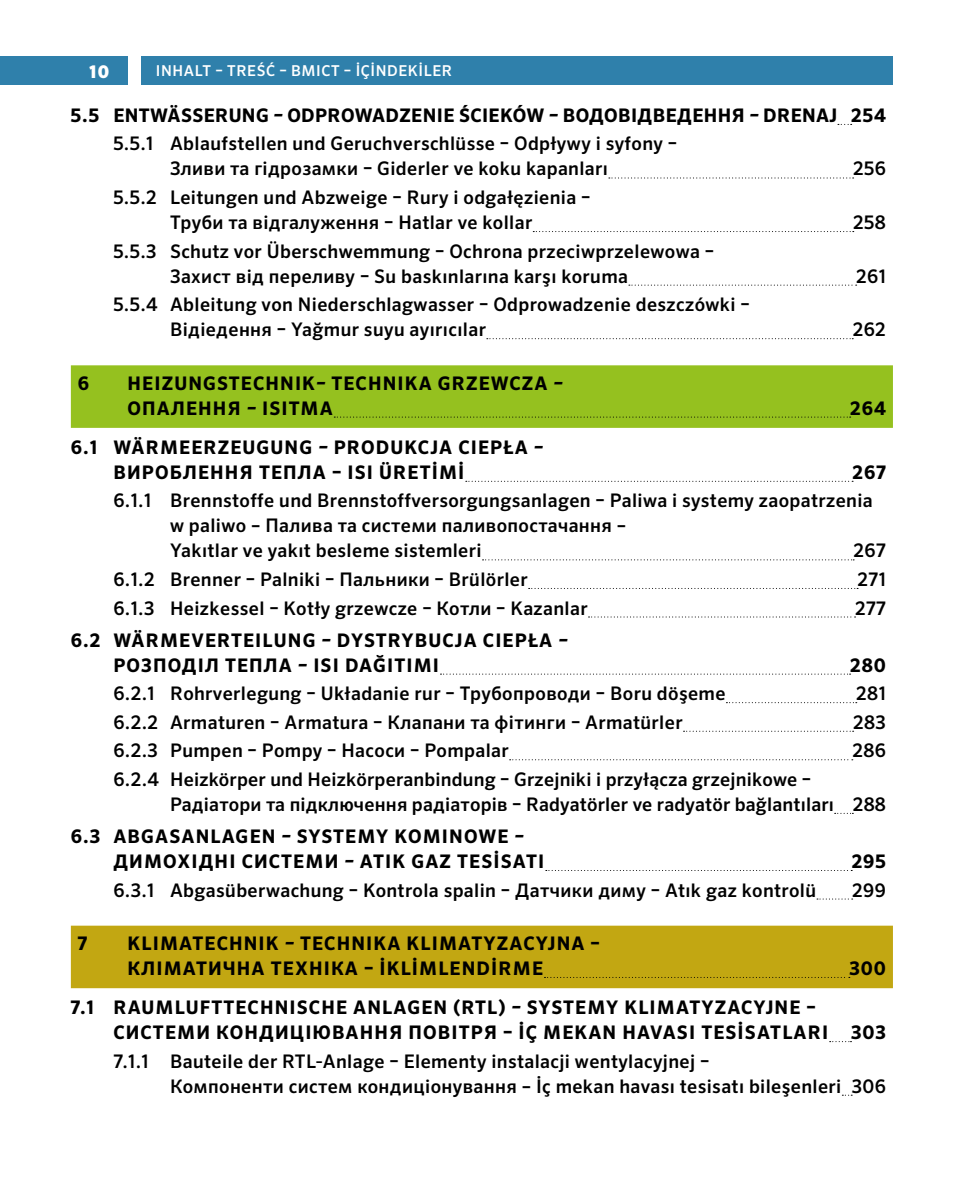
<style>
.page{position:relative;width:978px;height:1177px;background:#fff}
.page>*{position:absolute;margin:0;border:0;box-sizing:border-box;transform-origin:0 0}
.t1{font:500 18.75px/25px "Sero Pro";letter-spacing:.02em;color:#000}
.t2{font:700 18.75px/25px "Sero Pro";letter-spacing:.06em;color:#000}
.t3{font:700 18.75px/28.5px "Sero Pro";letter-spacing:.02em;color:#000}
.t4{font:900 17.5px "Sero Pro";color:#fff}
.t5{font:500 15px "Sero Pro";letter-spacing:.04em;color:#fff}
.s1{font-style:italic}
.s2{font-weight:500}
</style>
<div class="page">
<div style="left:0;top:57px;width:128px;height:28px;background:#2f80ab"></div>
<div style="left:142px;top:57px;width:751px;height:28px;background:#2f80ab"></div>
<svg style="left:609px;top:177px;width:245px;height:1px"></svg>
<svg style="left:533px;top:231px;width:321px;height:1px"></svg>
<svg style="left:629px;top:284px;width:228px;height:1px"></svg>
<svg style="left:487px;top:338px;width:366px;height:1px"></svg>
<div style="left:71px;top:365px;width:822px;height:63px;background:#95c11f"></div>
<svg style="left:334px;top:416px;width:517px;height:1px"></svg>
<svg style="left:466px;top:481px;width:387px;height:1px"></svg>
<svg style="left:483px;top:559px;width:371px;height:1px"></svg>
<svg style="left:529px;top:588px;width:329px;height:1px"></svg>
<svg style="left:589px;top:616px;width:267px;height:1px"></svg>
<svg style="left:440px;top:673px;width:411px;height:1px"></svg>
<svg style="left:726px;top:702px;width:131px;height:1px"></svg>
<svg style="left:684px;top:730px;width:170px;height:1px"></svg>
<svg style="left:510px;top:759px;width:343px;height:1px"></svg>
<svg style="left:546px;top:870px;width:306px;height:1px"></svg>
<svg style="left:817px;top:898px;width:36px;height:1px"></svg>
<div style="left:71px;top:925px;width:822px;height:63px;background:#c2a712"></div>
<svg style="left:830px;top:1041px;width:21px;height:1px"></svg>
<p class="t5" style="left:156px;top:62px;width:298px">INHALT – TREŚĆ – ВМІСТ – İÇİNDEKİLER</p>
<p class="t4" style="left:89px;top:61px;width:21px">10</p>
<p class="t3" style="left:113px;top:101px;width:774px;text-indent:-43px">5.5 ENTWÄSSERUNG <span class="s1">–</span> ODPROWADZENIE ŚCIEKÓW <span class="s1">–</span> ВОДОВІДВЕДЕННЯ <span class="s1">–</span> DRENAJ 254<br><span class="s2">5.5.1 Ablaufstellen und Geruchverschlüsse – Odpływy i syfony –</span></p>
<p class="t1" style="left:170px;top:156px;width:439px">Зливи та гідрозамки – Giderler ve koku kapanları</p>
<p class="t1" style="left:853px;top:156px;width:34px">256</p>
<p class="t1" style="left:113px;top:185px;width:479px;text-align:center">5.5.2 Leitungen und Abzweige – Rury i odgałęzienia –<br>Труби та відгалуження – Hatlar ve kollar</p>
<p class="t1" style="left:853px;top:210px;width:34px">258</p>
<p class="t1" style="left:170px;top:238px;width:546px;text-indent:-57px">5.5.3 Schutz vor Überschwemmung – Ochrona przeciwprzelewowa –<br>Захист від переливу – Su baskınlarına karşı koruma</p>
<p class="t1" style="left:170px;top:292px;width:581px;text-indent:-57px">5.5.4 Ableitung von Niederschlagwasser – Odprowadzenie deszczówki –<br>Відіедення – Yağmur suyu ayırıcılar</p>
<p class="t2" style="left:78px;top:370px;width:13px">6</p>
<p class="t2" style="left:128px;top:370px;width:437px">HEIZUNGSTECHNIK<span class="s1">–</span> TECHNIKA GRZEWCZA <span class="s1">–<br></span>ОПАЛЕННЯ <span class="s1">–</span> ISITMA</p>
<p class="t1" style="left:856px;top:263px;width:31px">261</p>
<p class="t1" style="left:853px;top:317px;width:35px">262</p>
<p class="t2" style="left:850px;top:395px;width:37px">264</p>
<p class="t2" style="left:113px;top:435px;width:431px;text-indent:-43px">6.1 WÄRMEERZEUGUNG <span class="s1">–</span> PRODUKCJA CIEPŁA <span class="s1">–<br></span>ВИРОБЛЕННЯ ТЕПЛА – ISI ÜRETİMİ</p>
<p class="t2" style="left:853px;top:460px;width:35px">267</p>
<p class="t1" style="left:170px;top:488px;width:704px;text-indent:-57px">6.1.1 Brennstoffe und Brennstoffversorgungsanlagen – Paliwa i systemy zaopatrzenia w paliwo – Палива та системи паливопостачання –<br>Yakıtlar ve yakıt besleme sistemleri</p>
<p class="t1" style="left:854px;top:538px;width:34px">267</p>
<p class="t1" style="left:113px;top:567px;width:416px">6.1.2 Brenner – Palniki – Пальники – Brülörler</p>
<p class="t1" style="left:858px;top:567px;width:30px">271</p>
<p class="t1" style="left:113px;top:595px;width:476px">6.1.3 Heizkessel – Kotły grzewcze – Котли – Kazanlar</p>
<p class="t1" style="left:855px;top:595px;width:32px">277</p>
<p class="t2" style="left:113px;top:627px;width:456px;text-indent:-43px">6.2 WÄRMEVERTEILUNG <span class="s1">–</span> DYSTRYBUCJA CIEPŁA <span class="s1">–<br></span>РОЗПОДІЛ ТЕПЛА <span class="s1">–</span> ISI DAĞITIMI</p>
<p class="t2" style="left:850px;top:652px;width:37px">280</p>
<p class="t1" style="left:113px;top:681px;width:614px">6.2.1 Rohrverlegung – Układanie rur – Трубопроводи – Boru döşeme</p>
<p class="t1" style="left:856px;top:681px;width:31px">281</p>
<p class="t1" style="left:113px;top:709px;width:571px">6.2.2 Armaturen – Armatura – Клапани та фітинги – Armatürler</p>
<p class="t1" style="left:853px;top:709px;width:34px">283</p>
<p class="t1" style="left:113px;top:738px;width:397px">6.2.3 Pumpen – Pompy – Насоси – Pompalar</p>
<p class="t1" style="left:852px;top:738px;width:35px">286</p>
<p class="t1" style="left:170px;top:766px;width:717px;text-indent:-57px">6.2.4 Heizkörper und Heizkörperanbindung – Grzejniki i przyłącza grzejnikowe –<br>Радіатори та підключення радіаторів – Radyatörler ve radyatör bağlantıları 288</p>
<p class="t2" style="left:113px;top:824px;width:432px;text-indent:-43px">6.3 ABGASANLAGEN <span class="s1">–</span> SYSTEMY KOMINOWE <span class="s1">–<br></span>ДИМОХІДНІ СИСТЕМИ <span class="s1">–</span> ATIK GAZ TESİSATI</p>
<p class="t2" style="left:852px;top:849px;width:36px">295</p>
<p class="t1" style="left:113px;top:877px;width:704px">6.3.1 Abgasüberwachung – Kontrola spalin – Датчики диму – Atık gaz kontrolü</p>
<p class="t1" style="left:852px;top:877px;width:35px">299</p>
<p class="t2" style="left:78px;top:930px;width:11px">7</p>
<p class="t2" style="left:128px;top:930px;width:474px">KLIMATECHNIK <span class="s1">–</span> TECHNIKA KLIMATYZACYJNA –<br>КЛІМАТИЧНА ТЕХНІКА – İKLİMLENDİRME</p>
<p class="t2" style="left:849px;top:955px;width:38px">300</p>
<p class="t2" style="left:113px;top:995px;width:774px;text-indent:-43px">7.1 RAUMLUFTTECHNISCHE ANLAGEN (RTL) <span class="s1">–</span> SYSTEMY KLIMATYZACYJNE –<br>СИСТЕМИ КОНДИЦІЮВАННЯ ПОВІТРЯ – İÇ MEKAN HAVASI TESİSATLARI 303</p>
<p class="t1" style="left:170px;top:1048px;width:717px;text-indent:-57px">7.1.1 Bauteile der RTL-Anlage – Elementy instalacji wentylacyjnej –<br>Компоненти систем кондиціонування – İç mekan havası tesisatı bileşenleri 306</p>
</div>
